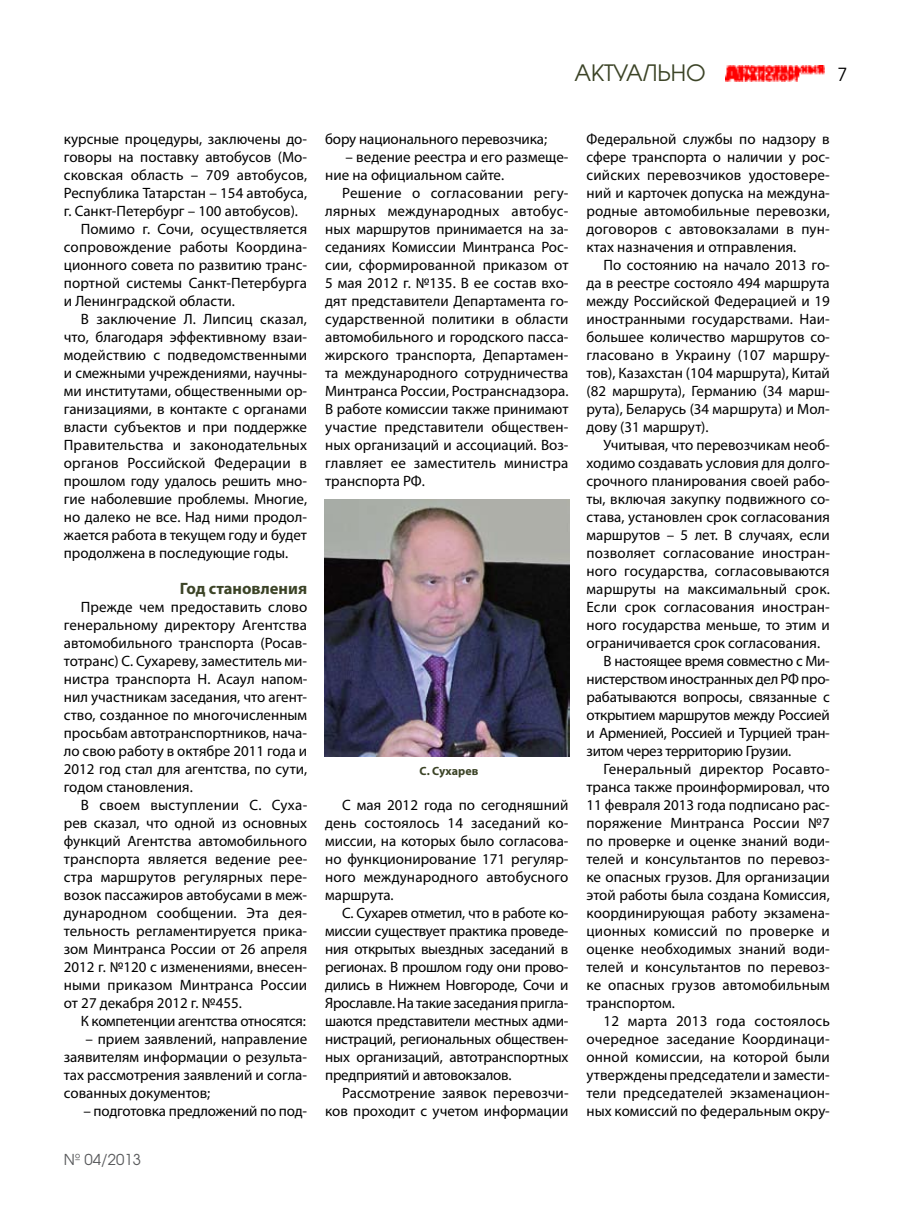
<style>
.page{position:relative;width:915px;height:1212px;background:#fff}
.page>*{position:absolute;margin:0;border:0;box-sizing:border-box;transform-origin:0 0}
.t1{font:22.5px "AG Avalanche C";color:#3c4427}
.t2{font:18px "AG Avalanche C";color:#000}
.t3{font:700 16.5px "Myriad Pro";color:#3c4427}
.t4{font:15px/18px "Myriad Pro";color:#000;text-align:justify}
.t5{font:15px "Myriad Pro";letter-spacing:-.02em;color:#000}
.t6{font:15px "AG Avalanche C";color:#58595b}
.t7{font:700 12px "Myriad Pro";color:#3c4427}
</style>
<div class="page">
<img style="left:725px;top:65px;width:99px;height:17px">
<img style="left:324px;top:500px;width:245px;height:257px">
<h1 class="t1" style="left:574px;top:59px;width:133px">АКТУАЛЬНО</h1>
<p class="t2" style="left:837px;top:63px;width:11px">7</p>
<p class="t4" style="left:64px;top:130px;width:245px">курсные процедуры, заключены до-</p>
<p class="t4" style="left:64px;top:148px;width:245px">говоры на поставку автобусов (Мо-</p>
<p class="t4" style="left:64px;top:166px;width:245px">сковская область – 709 автобусов,</p>
<p class="t4" style="left:64px;top:184px;width:245px">Республика Татарстан – 154 автобуса,</p>
<p class="t4" style="left:64px;top:202px;width:235px">г. Санкт-Петербург – 100 автобусов).</p>
<p class="t4" style="left:81px;top:220px;width:228px">Помимо г. Сочи, осуществляется</p>
<p class="t4" style="left:64px;top:238px;width:245px">сопровождение работы Координа-</p>
<p class="t4" style="left:64px;top:256px;width:245px">ционного совета по развитию транс-</p>
<p class="t4" style="left:64px;top:274px;width:245px">портной системы Санкт-Петербурга</p>
<p class="t4" style="left:64px;top:292px;width:172px">и Ленинградской области.</p>
<p class="t4" style="left:81px;top:310px;width:227px">В заключение Л. Липсиц сказал,</p>
<p class="t4" style="left:64px;top:328px;width:245px">что, благодаря эффективному взаи-</p>
<p class="t4" style="left:64px;top:346px;width:245px">модействию с подведомственными</p>
<p class="t4" style="left:64px;top:364px;width:245px">и смежными учреждениями, научны-</p>
<p class="t4" style="left:64px;top:382px;width:245px">ми институтами, общественными ор-</p>
<p class="t4" style="left:64px;top:400px;width:245px">ганизациями, в контакте с органами</p>
<p class="t4" style="left:64px;top:418px;width:245px">власти субъектов и при поддержке</p>
<p class="t4" style="left:64px;top:436px;width:245px">Правительства и законодательных</p>
<p class="t4" style="left:64px;top:454px;width:245px">органов Российской Федерации в</p>
<p class="t4" style="left:64px;top:472px;width:245px">прошлом году удалось решить мно-</p>
<p class="t4" style="left:64px;top:490px;width:245px">гие наболевшие проблемы. Многие,</p>
<p class="t4" style="left:64px;top:508px;width:245px">но далеко не все. Над ними продол-</p>
<p class="t4" style="left:64px;top:526px;width:245px">жается работа в текущем году и будет</p>
<p class="t4" style="left:64px;top:544px;width:226px">продолжена в последующие годы.</p>
<p class="t3" style="left:180px;top:578px;width:129px">Год становления</p>
<p class="t4" style="left:64px;top:598px;width:245px;text-indent:17px">Прежде чем предоставить слово генеральному директору Агентства автомобильного транспорта (Росав&shy;тотранс) С. Сухареву, заместитель ми&shy;нистра транспорта Н. Асаул напом&shy;нил участникам заседания, что агент&shy;ство, созданное по многочисленным просьбам автотранспортников, нача&shy;ло свою работу в октябре 2011 года и 2012 год стал для агентства, по сути, годом становления.</p>
<p class="t4" style="left:64px;top:796px;width:245px;text-indent:17px">В своем выступлении С. Суха&shy;рев сказал, что одной из основных функций Агентства автомобильного транспорта является ведение рее&shy;стра маршрутов регулярных пере&shy;возок пассажиров автобусами в меж&shy;дународном сообщении. Эта дея&shy;тельность регламентируется прика&shy;зом Минтранса России от 26 апреля 2012 г. №120 с изменениями, внесен&shy;ными приказом Минтранса России от 27 декабря 2012 г. №455.</p>
<p class="t5" style="left:81px;top:1012px;width:226px">К компетенции агентства относятся:</p>
<p class="t4" style="left:64px;top:1030px;width:245px;text-indent:22px">– прием заявлений, направление заявителям информации о результа&shy;тах рассмотрения заявлений и согла&shy;сованных документов;</p>
<p class="t4" style="left:83px;top:1102px;width:225px">– подготовка предложений по под-</p>
<p class="t6" style="left:64px;top:1150px;width:79px">№ 04/2013</p>
<p class="t4" style="left:325px;top:130px;width:223px">бору национального перевозчика;</p>
<p class="t4" style="left:325px;top:148px;width:245px;text-indent:20px">– ведение реестра и его размеще&shy;ние на официальном сайте.</p>
<p class="t4" style="left:325px;top:184px;width:245px;text-indent:17px">Решение о согласовании регу&shy;лярных международных автобус&shy;ных маршрутов принимается на за&shy;седаниях Комиссии Минтранса Рос&shy;сии, сформированной приказом от 5 мая 2012 г. №135. В ее состав вхо&shy;дят представители Департамента го&shy;сударственной политики в области автомобильного и городского пасса&shy;жирского транспорта, Департамен&shy;та международного сотрудничества Минтранса России, Ространснадзора.<br>В работе комиссии также принимают участие представители обществен&shy;ных организаций и ассоциаций. Воз&shy;главляет ее заместитель министра транспорта РФ.</p>
<p class="t7" style="left:419px;top:763px;width:60px">С. Сухарев</p>
<p class="t4" style="left:325px;top:796px;width:245px;text-indent:17px">С мая 2012 года по сегодняшний день состоялось 14 заседаний ко&shy;миссии, на которых было согласова&shy;но функционирование 171 регуляр&shy;ного международного автобусного маршрута.</p>
<p class="t4" style="left:325px;top:904px;width:245px;text-indent:17px">С. Сухарев отметил, что в работе ко&shy;миссии существует практика проведе&shy;ния открытых выездных заседаний в регионах. В прошлом году они прово&shy;дились в Нижнем Новгороде, Сочи и Ярославле. На такие заседания пригла&shy;шаются представители местных адми&shy;нистраций, региональных обществен&shy;ных организаций, автотранспортных предприятий и автовокзалов.</p>
<p class="t4" style="left:325px;top:1084px;width:245px;text-align:right">Рассмотрение заявок перевозчи&shy;ков проходит с учетом информации</p>
<p class="t4" style="left:586px;top:130px;width:245px">Федеральной службы по надзору в сфере транспорта о наличии у рос&shy;сийских перевозчиков удостовере&shy;ний и карточек допуска на междуна&shy;родные автомобильные перевозки, договоров с автовокзалами в пун&shy;ктах назначения и отправления.</p>
<p class="t4" style="left:586px;top:256px;width:245px;text-indent:17px">По состоянию на начало 2013 го&shy;да в реестре состояло 494 маршрута между Российской Федерацией и 19 иностранными государствами. Наи&shy;большее количество маршрутов со&shy;гласовано в Украину (107 маршру&shy;тов), Казахстан (104 маршрута), Китай (82 маршрута), Германию (34 марш&shy;рута), Беларусь (34 маршрута) и Мол&shy;дову (31 маршрут).</p>
<p class="t4" style="left:603px;top:436px;width:228px">Учитывая, что перевозчикам необ-</p>
<p class="t4" style="left:586px;top:454px;width:245px">ходимо создавать условия для долго-</p>
<p class="t4" style="left:586px;top:472px;width:245px">срочного планирования своей рабо-</p>
<p class="t4" style="left:586px;top:490px;width:245px">ты, включая закупку подвижного со-</p>
<p class="t4" style="left:586px;top:508px;width:245px">става, установлен срок согласования</p>
<p class="t4" style="left:586px;top:526px;width:245px">маршрутов – 5 лет. В случаях, если</p>
<p class="t4" style="left:586px;top:544px;width:245px">позволяет согласование иностран-</p>
<p class="t4" style="left:586px;top:562px;width:244px">ного государства, согласовываются</p>
<p class="t4" style="left:586px;top:580px;width:245px">маршруты на максимальный срок.</p>
<p class="t4" style="left:586px;top:598px;width:245px">Если срок согласования иностран-</p>
<p class="t4" style="left:586px;top:616px;width:245px">ного государства меньше, то этим и</p>
<p class="t4" style="left:586px;top:634px;width:235px">ограничивается срок согласования.</p>
<p class="t5" style="left:603px;top:652px;width:228px">В настоящее время совместно с Ми-</p>
<p class="t5" style="left:586px;top:670px;width:245px">нистерством иностранных дел РФ про-</p>
<p class="t4" style="left:586px;top:688px;width:245px">рабатываются вопросы, связанные с</p>
<p class="t5" style="left:586px;top:706px;width:245px">открытием маршрутов между Россией</p>
<p class="t5" style="left:586px;top:724px;width:245px">и Арменией, Россией и Турцией тран-</p>
<p class="t5" style="left:586px;top:742px;width:206px">зитом через территорию Грузии.</p>
<p class="t4" style="left:603px;top:760px;width:228px">Генеральный директор Росавто-</p>
<p class="t4" style="left:586px;top:778px;width:245px">транса также проинформировал, что</p>
<p class="t4" style="left:586px;top:796px;width:245px">11 февраля 2013 года подписано рас-</p>
<p class="t4" style="left:586px;top:814px;width:245px">поряжение Минтранса России №7</p>
<p class="t4" style="left:586px;top:832px;width:245px">по проверке и оценке знаний води-</p>
<p class="t4" style="left:586px;top:850px;width:245px">телей и консультантов по перевоз-</p>
<p class="t4" style="left:586px;top:868px;width:245px">ке опасных грузов. Для организации</p>
<p class="t4" style="left:586px;top:886px;width:245px">этой работы была создана Комиссия,</p>
<p class="t4" style="left:586px;top:904px;width:245px">координирующая работу экзамена-</p>
<p class="t4" style="left:586px;top:922px;width:245px">ционных комиссий по проверке и</p>
<p class="t4" style="left:586px;top:940px;width:245px">оценке необходимых знаний води-</p>
<p class="t4" style="left:586px;top:958px;width:245px">телей и консультантов по перевоз-</p>
<p class="t4" style="left:586px;top:976px;width:245px">ке опасных грузов автомобильным</p>
<p class="t4" style="left:586px;top:994px;width:90px">транспортом.</p>
<p class="t4" style="left:603px;top:1012px;width:228px">12 марта 2013 года состоялось</p>
<p class="t4" style="left:586px;top:1030px;width:245px">очередное заседание Координаци-</p>
<p class="t4" style="left:586px;top:1048px;width:245px">онной комиссии, на которой были</p>
<p class="t4" style="left:586px;top:1066px;width:245px">утверждены председатели и замести-</p>
<p class="t4" style="left:586px;top:1084px;width:245px">тели председателей экзаменацион-</p>
<p class="t4" style="left:586px;top:1102px;width:245px">ных комиссий по федеральным окру-</p>
</div>
